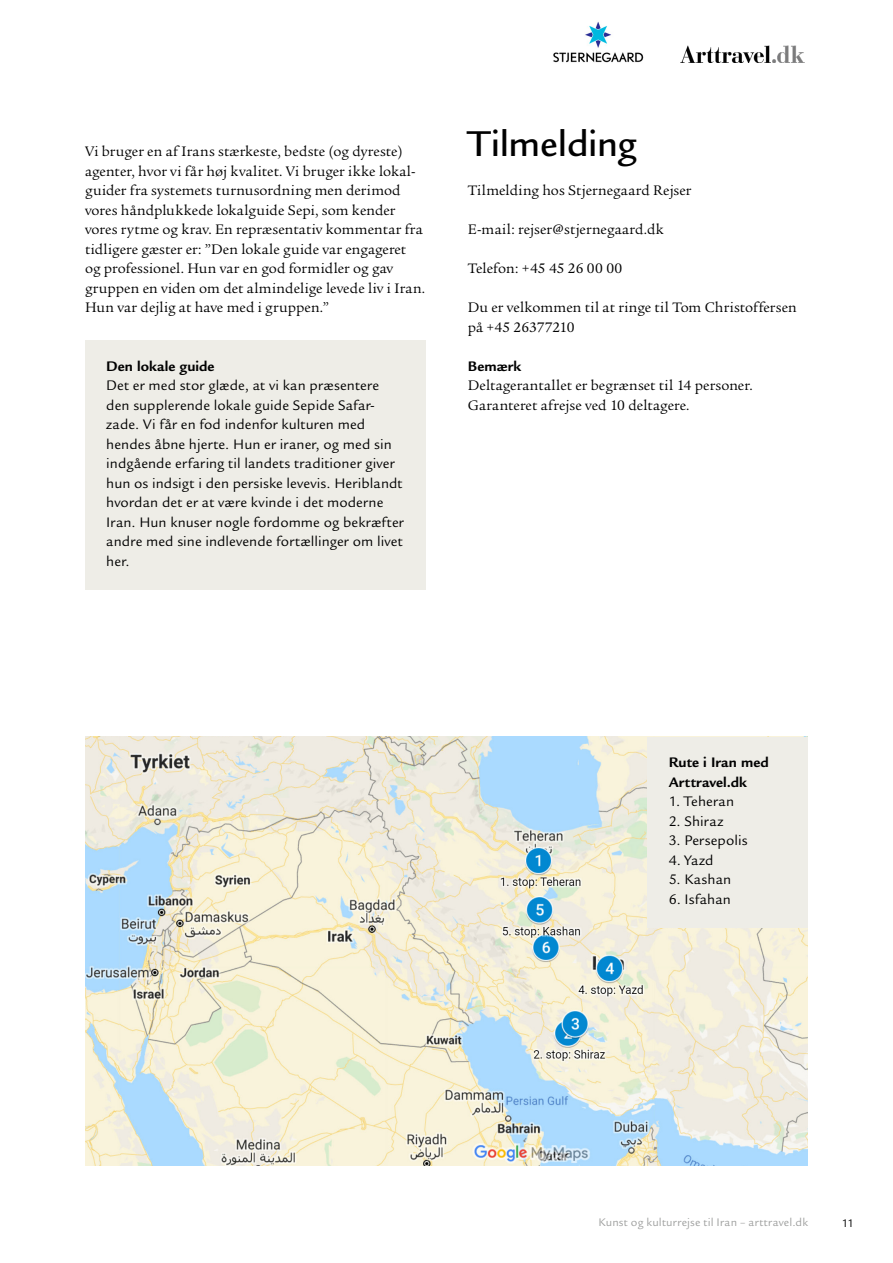
<style>
.page{position:relative;width:893px;height:1263px;background:#fff}
.page>*{position:absolute;margin:0;border:0;box-sizing:border-box;transform-origin:0 0}
.t1{font:500 39px "Legacy Sans";letter-spacing:-.01em;color:#000}
.t2{font:15px/19.5px "Legacy Serif";letter-spacing:.005em;color:#000}
.t3{font:15px/19.5px "Legacy Sans";letter-spacing:.01em;color:#000}
.t4{font:700 15px/19.5px "Legacy Sans";letter-spacing:.01em;color:#000}
.t5{font:12px "Legacy Sans";letter-spacing:.02em;color:#9fa09f}
.t6{font:12px "Legacy Sans";color:#000}
</style>
<div class="page">
<img style="left:553px;top:21px;width:91px;height:42px">
<img style="left:681px;top:45px;width:123px;height:17px">
<div style="left:85px;top:340px;width:340px;height:249px;background:#eeede7"></div>
<img style="left:85px;top:737px;width:723px;height:429px">
<div style="left:647px;top:737px;width:161px;height:190px;background:#eeede7"></div>
<p class="t2" style="left:85px;top:142px;width:342px">Vi bruger en af Irans stærkeste, bedste (og dyreste) agenter, hvor vi får høj kvalitet. Vi bruger ikke lokal&shy;guider fra systemets turnusordning men derimod vores håndplukkede lokalguide Sepi, som kender vores rytme og krav. En repræsentativ kommentar fra tidligere gæster er: ”Den lokale guide var engageret og professionel. Hun var en god formidler og gav gruppen en viden om det almindelige levede liv i Iran.<br>Hun var dejlig at have med i gruppen.”</p>
<p class="t4" style="left:106px;top:356px;width:110px">Den lokale guide</p>
<p class="t3" style="left:106px;top:376px;width:299px">Det er med stor glæde, at vi kan præsentere den supplerende lokale guide Sepide Safar&shy;zade. Vi får en fod indenfor kulturen med hendes åbne hjerte. Hun er iraner, og med sin indgående erfaring til landets traditioner giver hun os indsigt i den persiske levevis. Heriblandt hvordan det er at være kvinde i det moderne Iran. Hun knuser nogle fordomme og bekræfter andre med sine indlevende fortællinger om livet her.</p>
<h1 class="t1" style="left:468px;top:122px;width:171px">Tilmelding</h1>
<p class="t2" style="left:468px;top:181px;width:225px">Tilmelding hos Stjernegaard Rejser</p>
<p class="t2" style="left:468px;top:220px;width:198px">E-mail: rejser@stjernegaard.dk</p>
<p class="t2" style="left:468px;top:259px;width:156px">Telefon: +45 45 26 00 00</p>
<p class="t2" style="left:468px;top:298px;width:331px">Du er velkommen til at ringe til Tom Christoffersen på +45 26377210</p>
<p class="t4" style="left:468px;top:356px;width:55px">Bemærk</p>
<p class="t2" style="left:468px;top:376px;width:287px">Deltagerantallet er begrænset til 14 personer.<br>Garanteret afrejse ved 10 deltagere.</p>
<p class="t4" style="left:669px;top:753px;width:102px">Rute i Iran med<br>Arttravel.dk</p>
<p class="t3" style="left:669px;top:792px;width:67px">1. Teheran</p>
<p class="t3" style="left:669px;top:811px;width:56px">2. Shiraz</p>
<p class="t3" style="left:669px;top:831px;width:80px">3. Persepolis</p>
<p class="t3" style="left:669px;top:850px;width:46px">4. Yazd</p>
<p class="t3" style="left:669px;top:870px;width:64px">5. Kashan</p>
<p class="t3" style="left:669px;top:889px;width:64px">6. Isfahan</p>
<p class="t5" style="left:598px;top:1216px;width:211px">Kunst og kulturrejse til Iran – arttravel.dk</p>
<p class="t6" style="left:842px;top:1216px;width:13px">11</p>
</div>
